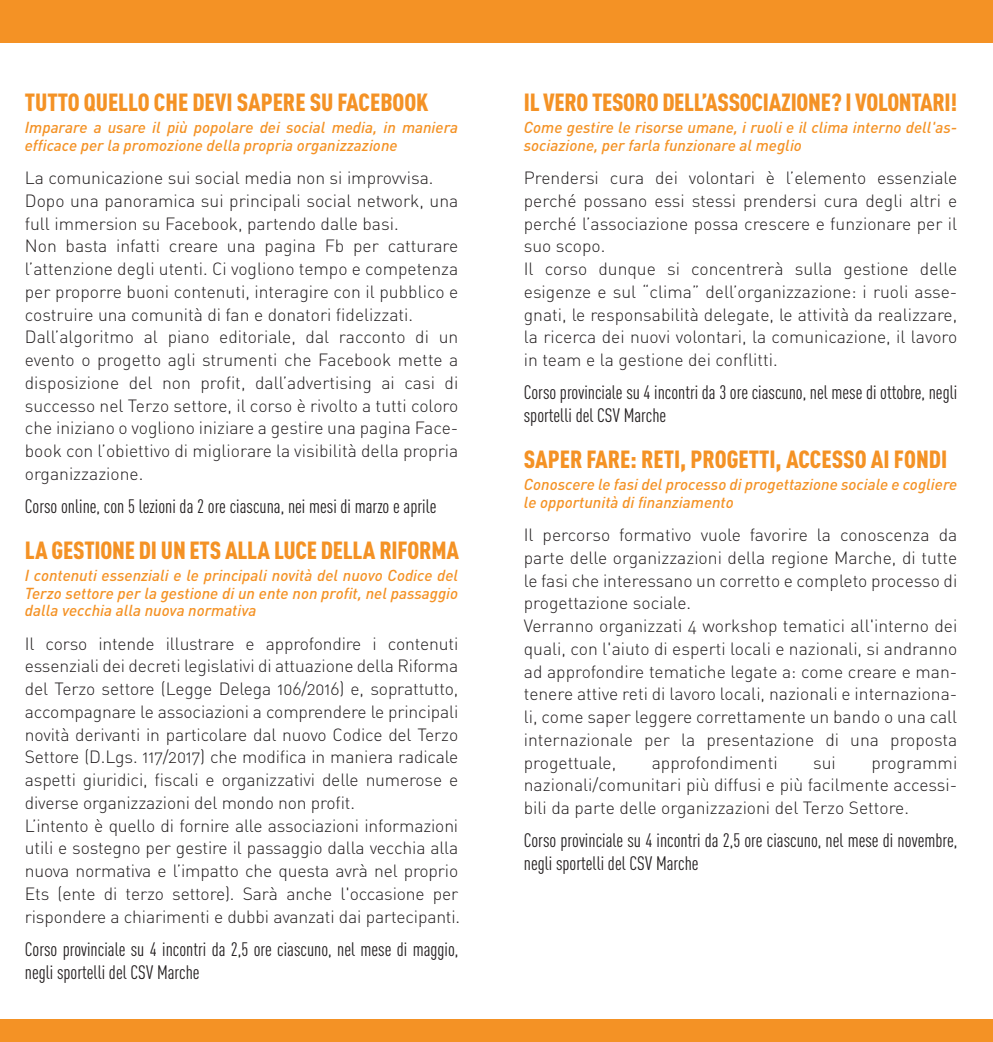
<style>
.page{position:relative;width:993px;height:1042px;background:#fff}
.page>*{position:absolute;margin:0;border:0;box-sizing:border-box;transform-origin:0 0}
.t1{font:900 24.5px "DIN Cond";letter-spacing:-.01em;color:#f49225}
.t2{font:19.25px/22.8px "DIN Cond";color:#231f20}
.t3{font:17.5px/22.8px "DIN Light Alternate";color:#231f20}
.t4{font:italic 500 15.75px/17.5px "DIN";color:#f49225}
</style>
<div class="page">
<div style="left:0;top:0;width:992px;height:42px;background:#f49225"></div>
<div style="left:0;top:1019px;width:992px;height:23px;background:#f49225"></div>
<p class="t1" style="left:25px;top:86px;width:405px">TUTTO QUELLO CHE DEVI SAPERE SU FACEBOOK</p>
<p class="t4" style="left:25px;top:118px;width:435px">Imparare a usare il più popolare dei social media, in maniera efficace per la promozione della propria organizzazione</p>
<p class="t3" style="left:25px;top:166px;width:435px">La comunicazione sui social media non si improvvisa.<br>Dopo una panoramica sui principali social network, una full immersion su Facebook, partendo dalle basi.<br>Non basta infatti creare una pagina Fb per catturare l’attenzione degli utenti. Ci vogliono tempo e competenza per proporre buoni contenuti, interagire con il pubblico e costruire una comunità di fan e donatori fidelizzati.<br>Dall’algoritmo al piano editoriale, dal racconto di un evento o progetto agli strumenti che Facebook mette a disposizione del non profit, dall’advertising ai casi di successo nel Terzo settore, il corso è rivolto a tutti coloro che iniziano o vogliono iniziare a gestire una pagina Face&shy;book con l’obiettivo di migliorare la visibilità della propria organizzazione.</p>
<p class="t2" style="left:25px;top:495px;width:413px">Corso online, con 5 lezioni da 2 ore ciascuna, nei mesi di marzo e aprile</p>
<p class="t1" style="left:25px;top:534px;width:435px">LA GESTIONE DI UN ETS ALLA LUCE DELLA RIFORMA</p>
<p class="t4" style="left:25px;top:566px;width:435px;text-align:justify">I contenuti essenziali e le principali novità del nuovo Codice del Terzo settore per la gestione di un ente non profit, nel passaggio dalla vecchia alla nuova normativa</p>
<p class="t3" style="left:25px;top:632px;width:437px">Il corso intende illustrare e approfondire i contenuti essenziali dei decreti legislativi di attuazione della Riforma del Terzo settore (Legge Delega 106/2016) e, soprattutto, accompagnare le associazioni a comprendere le principali novità derivanti in particolare dal nuovo Codice del Terzo Settore (D.Lgs. 117/2017) che modifica in maniera radicale aspetti giuridici, fiscali e organizzativi delle numerose e diverse organizzazioni del mondo non profit.<br>L’intento è quello di fornire alle associazioni informazioni utili e sostegno per gestire il passaggio dalla vecchia alla nuova normativa e l’impatto che questa avrà nel proprio Ets (ente di terzo settore). Sarà anche l'occasione per rispondere a chiarimenti e dubbi avanzati dai partecipanti.</p>
<p class="t2" style="left:25px;top:937px;width:435px">Corso provinciale su 4 incontri da 2,5 ore ciascuno, nel mese di maggio, negli sportelli del CSV Marche</p>
<p class="t1" style="left:523px;top:86px;width:434px">IL VERO TESORO DELL’ASSOCIAZIONE? I VOLONTARI!</p>
<p class="t4" style="left:523px;top:118px;width:435px">Come gestire le risorse umane, i ruoli e il clima interno dell'as&shy;sociazione, per farla funzionare al meglio</p>
<p class="t3" style="left:523px;top:166px;width:435px">Prendersi cura dei volontari è l’elemento essenziale perché possano essi stessi prendersi cura degli altri e perché l’associazione possa crescere e funzionare per il suo scopo.<br>Il corso dunque si concentrerà sulla gestione delle esigenze e sul “clima” dell’organizzazione: i ruoli asse&shy;gnati, le responsabilità delegate, le attività da realizzare, la ricerca dei nuovi volontari, la comunicazione, il lavoro in team e la gestione dei conflitti.</p>
<p class="t2" style="left:523px;top:381px;width:435px">Corso provinciale su 4 incontri da 3 ore ciascuno, nel mese di ottobre, negli sportelli del CSV Marche</p>
<p class="t1" style="left:523px;top:443px;width:425px">SAPER FARE: RETI, PROGETTI, ACCESSO AI FONDI</p>
<p class="t4" style="left:523px;top:475px;width:435px">Conoscere le fasi del processo di progettazione sociale e cogliere le opportunità di finanziamento</p>
<p class="t3" style="left:523px;top:523px;width:435px">Il percorso formativo vuole favorire la conoscenza da parte delle organizzazioni della regione Marche, di tutte le fasi che interessano un corretto e completo processo di progettazione sociale.<br>Verranno organizzati 4 workshop tematici all'interno dei quali, con l'aiuto di esperti locali e nazionali, si andranno ad approfondire tematiche legate a: come creare e man&shy;tenere attive reti di lavoro locali, nazionali e internaziona&shy;li, come saper leggere correttamente un bando o una call internazionale per la presentazione di una proposta progettuale,</p>
<p class="t3" style="left:523px;top:751px;width:435px;text-align:justify;text-indent:347px">programmi nazionali/comunitari più diffusi e più facilmente accessi&shy;bili da parte delle organizzazioni del Terzo Settore.</p>
<p class="t2" style="left:523px;top:829px;width:435px">Corso provinciale su 4 incontri da 2,5 ore ciascuno, nel mese di novembre, negli sportelli del CSV Marche</p>
<p class="t3" style="left:651px;top:751px;width:127px">approfondimenti</p>
<p class="t3" style="left:812px;top:751px;width:24px">sui</p>
</div>
